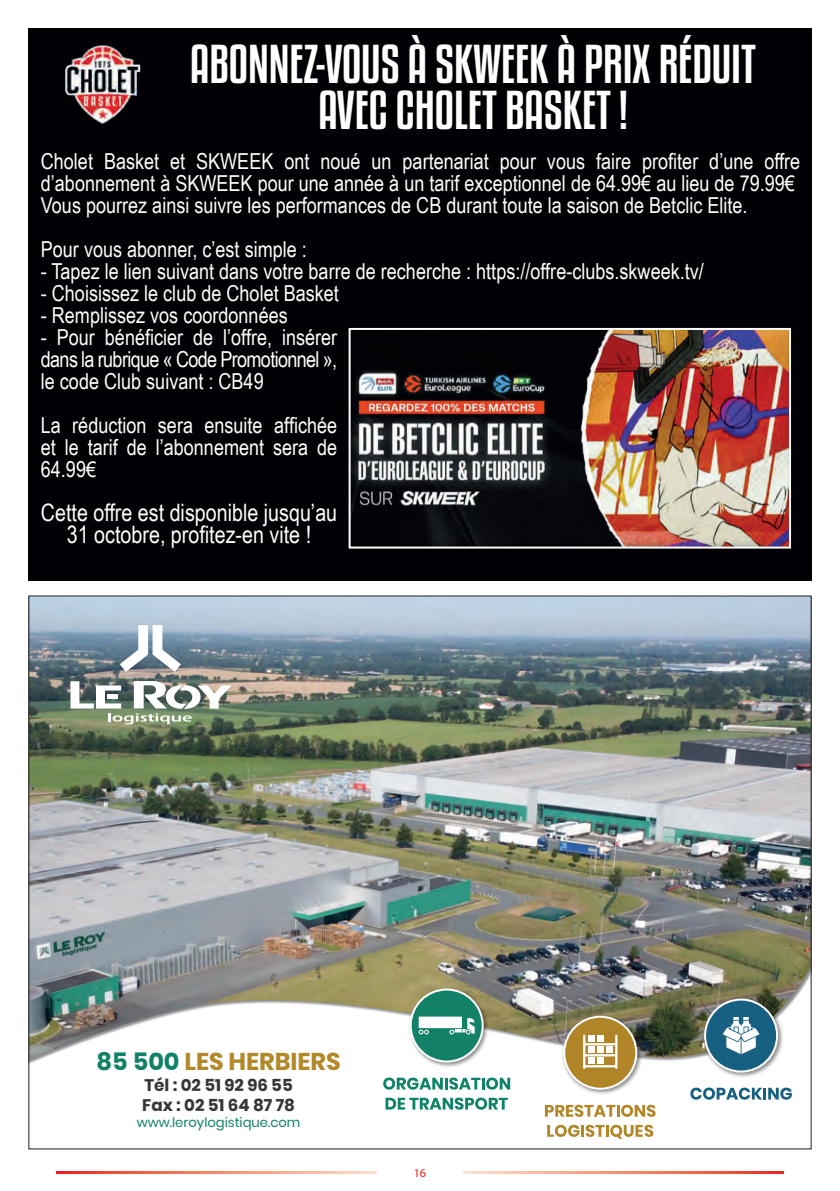
<style>
.page{position:relative;width:840px;height:1191px;background:#fff}
.page>*{position:absolute;margin:0;border:0;box-sizing:border-box;transform-origin:0 0}
.t1{font:48px/46px "Kenyan Coffee Rg";color:#fff;text-align:center}
.t2{font:700 24.2px "Poppins";color:#b28829}
.t3{font:24px/22px "Arial Narrow";color:#fff;text-align:center}
.t4{font:22px/22px "Arial Narrow";color:#fff;text-align:justify}
.t5{font:700 16.8px/20.2px "Poppins";color:#333739}
.t6{font:13.2px "Poppins";color:#108167}
.t7{font:12px "Myriad Pro";color:#ee1d23}
.s1{color:#0e8166}
</style>
<div class="page">
<svg style="left:57px;top:1171px;width:725px;height:2px"></svg>
<div style="left:377px;top:1157px;width:85px;height:28px;background:#fff"></div>
<div style="left:28px;top:28px;width:783px;height:553px;background:#010105"></div>
<img style="left:65px;top:44px;width:76px;height:81px">
<img style="left:351px;top:331px;width:436px;height:214px">
<div style="left:348px;top:328px;width:442px;height:220px;border:2px solid #fff"></div>
<img style="left:30px;top:597px;width:779px;height:462px">
<img style="left:70px;top:681px;width:161px;height:43px">
<svg style="left:120px;top:625px;width:61px;height:47px"></svg>
<img style="left:700px;top:995px;width:84px;height:82px">
<div style="left:704px;top:999px;width:72px;height:72px;background:#176081;border-radius:50%"></div>
<div style="left:703px;top:998px;width:74px;height:74px;border:2px solid #fff;border-radius:50%"></div>
<svg style="left:723px;top:1017px;width:36px;height:37px"></svg>
<svg style="left:690px;top:1087px;width:101px;height:12px"></svg>
<img style="left:406px;top:985px;width:84px;height:82px">
<div style="left:410px;top:989px;width:72px;height:72px;background:#128168;border-radius:50%"></div>
<div style="left:409px;top:988px;width:74px;height:74px;border:2px solid #fff;border-radius:50%"></div>
<svg style="left:418px;top:1029px;width:11px;height:5px"></svg>
<div style="left:418px;top:1016px;width:43px;height:12px;background:#fff"></div>
<svg style="left:449px;top:1018px;width:25px;height:16px"></svg>
<svg style="left:383px;top:1077px;width:127px;height:12px"></svg>
<svg style="left:385px;top:1097px;width:122px;height:12px"></svg>
<img style="left:559px;top:1012px;width:85px;height:82px">
<div style="left:564px;top:1016px;width:72px;height:72px;background:#af8528;border-radius:50%"></div>
<div style="left:563px;top:1015px;width:74px;height:74px;border:2px solid #fff;border-radius:50%"></div>
<svg style="left:583px;top:1034px;width:34px;height:35px"></svg>
<div style="left:587px;top:1035px;width:7px;height:7px;background:#fff"></div>
<div style="left:596px;top:1035px;width:7px;height:7px;background:#fff"></div>
<div style="left:587px;top:1046px;width:7px;height:7px;background:#fff"></div>
<div style="left:596px;top:1046px;width:7px;height:7px;background:#fff"></div>
<div style="left:605px;top:1046px;width:7px;height:7px;background:#fff"></div>
<div style="left:587px;top:1057px;width:7px;height:7px;background:#fff"></div>
<div style="left:596px;top:1057px;width:7px;height:7px;background:#fff"></div>
<svg style="left:545px;top:1104px;width:110px;height:12px"></svg>
<svg style="left:547px;top:1124px;width:106px;height:14px"></svg>
<h1 class="t1" style="left:190px;top:39px;width:567px">ABONNEZ-VOUS À SKWEEK À PRIX RÉDUIT<br>AVEC CHOLET BASKET !</h1>
<p class="t4" style="left:41px;top:150px;width:760px;text-align:left">Cholet Basket et SKWEEK ont noué un partenariat pour vous faire profiter d’une offre d’abonnement à SKWEEK pour une année à un tarif exceptionnel de 64.99€ au lieu de 79.99€<br>Vous pourrez ainsi suivre les performances de CB durant toute la saison de Betclic Elite.</p>
<p class="t4" style="left:41px;top:238px;width:267px">Pour vous abonner, c’est simple :</p>
<p class="t4" style="left:41px;top:260px;width:664px">- Tapez le lien suivant dans votre barre de recherche : https://offre-clubs.skweek.tv/</p>
<p class="t4" style="left:41px;top:282px;width:299px">- Choisissez le club de Cholet Basket</p>
<p class="t4" style="left:41px;top:304px;width:248px">- Remplissez vos coordonnées</p>
<p class="t4" style="left:41px;top:326px;width:298px">- Pour bénéficier de l’offre, insérer dans la rubrique « Code Promotionnel », le code Club suivant : CB49</p>
<p class="t4" style="left:41px;top:414px;width:298px">La réduction sera ensuite affichée et le tarif de l’abonnement sera de 64.99€</p>
<p class="t3" style="left:41px;top:501px;width:298px">Cette offre est disponible jusqu’au<br>31 octobre, profitez-en vite !</p>
<p class="t2" style="left:97px;top:1047px;width:245px"><span class="s1">85 500</span> LES HERBIERS</p>
<p class="t5" style="left:142px;top:1074px;width:154px">Tél : 02 51 92 96 55<br>Fax : 02 51 64 87 78</p>
<p class="t6" style="left:137px;top:1114px;width:165px">www.leroylogistique.com</p>
<p class="t7" style="left:413px;top:1166px;width:14px">16</p>
</div>
